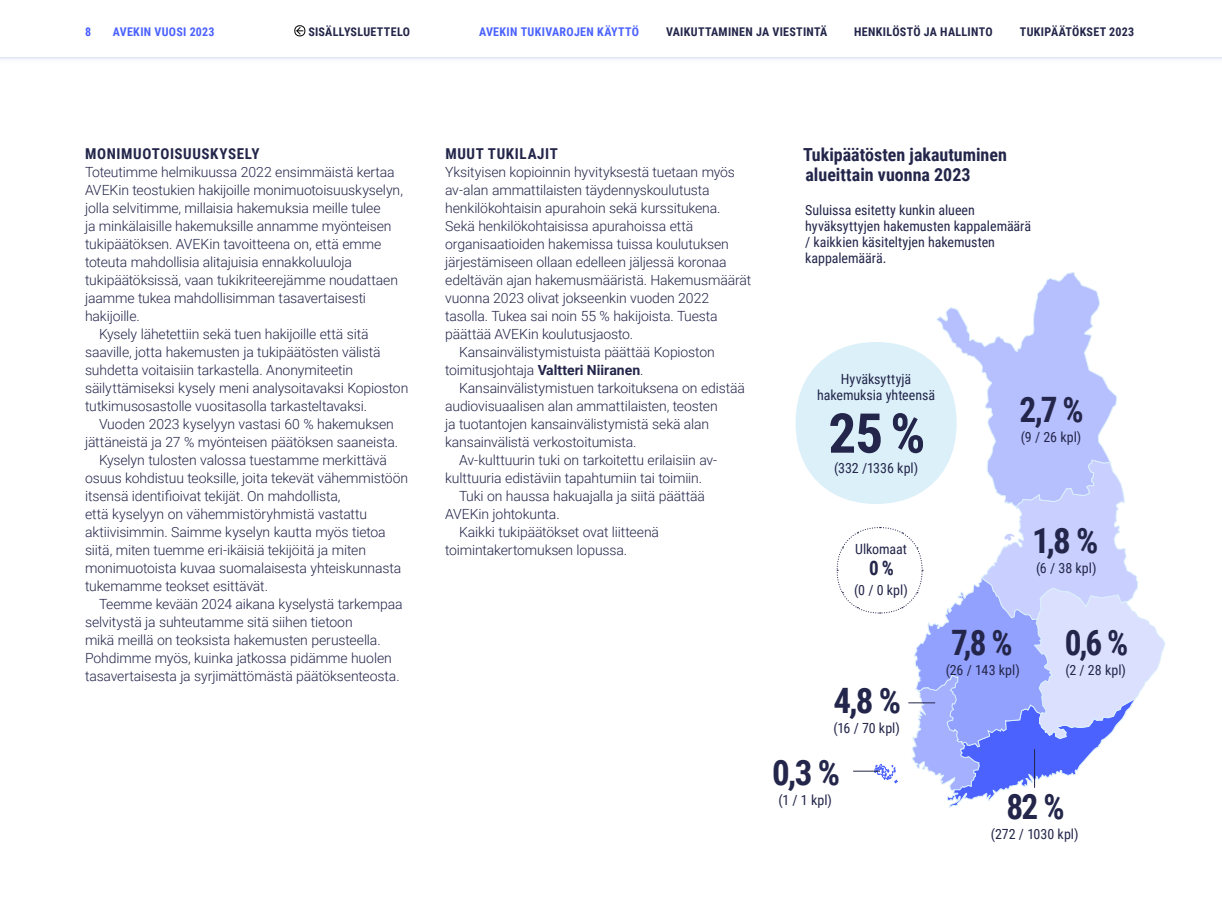
<style>
.page{position:relative;width:1222px;height:900px;background:#fff}
.page>*{position:absolute;margin:0;border:0;box-sizing:border-box;transform-origin:0 0}
.t1{font:700 55px "Roboto Condensed";color:#23264a}
.t2{font:700 35px "Roboto Condensed";color:#23264a;scale:.95 1}
.t3{font:700 35px "Roboto Condensed";color:#23264a}
.t4{font:700 20px "Roboto Condensed";color:#23264a;scale:.95 1}
.t5{font:700 18px/20px "Roboto Condensed";color:#23264a}
.väliotsikko{font:700 15px "Roboto Condensed";letter-spacing:.035em;color:#23264a}
.leipis{font:300 14px/18px "Roboto";letter-spacing:-.01em;color:#23264a}
.Leipis__ei_sisennystä{font:300 14px/18px "Roboto";letter-spacing:-.01em;color:#23264a}
.t6{font:14px/16px "Roboto Condensed";letter-spacing:-.005em;color:#23264a}
.t7{font:700 12px "Roboto Condensed";letter-spacing:.025em;color:#23264a}
.t8{font:700 12px "Roboto Condensed";letter-spacing:.025em;color:#4b62fe}
.s1{font-weight:700}
</style>
<div class="page">
<svg style="left:0;top:57px;width:1222px;height:3px"></svg>
<svg style="left:294px;top:25px;width:11px;height:11px"></svg>
<svg style="left:795px;top:272px;width:370px;height:536px"></svg>
<p class="t8" style="left:85px;top:23px;width:8px">8</p>
<p class="t8" style="left:113px;top:23px;width:103px">AVEKIN VUOSI 2023</p>
<p class="t7" style="left:308px;top:23px;width:103px">SISÄLLYSLUETTELO</p>
<p class="t8" style="left:479px;top:23px;width:162px">AVEKIN TUKIVAROJEN KÄYTTÖ</p>
<p class="t7" style="left:666px;top:23px;width:163px">VAIKUTTAMINEN JA VIESTINTÄ</p>
<p class="t7" style="left:854px;top:23px;width:140px">HENKILÖSTÖ JA HALLINTO</p>
<p class="t7" style="left:1020px;top:23px;width:116px">TUKIPÄÄTÖKSET 2023</p>
<p class="väliotsikko" style="left:85px;top:143px;width:176px">MONIMUOTOISUUSKYSELY</p>
<p class="Leipis__ei_sisennystä" style="left:85px;top:163px;width:319px">Toteutimme helmikuussa 2022 ensimmäistä kertaa AVEKin teostukien hakijoille monimuotoisuuskyselyn, jolla selvitimme, millaisia hakemuksia meille tulee<br>ja minkälaisille hakemuksille annamme myönteisen tukipäätöksen. AVEKin tavoitteena on, että emme toteuta mahdollisia alitajuisia ennakkoluuloja tukipäätöksissä, vaan tukikriteerejämme noudattaen jaamme tukea mahdollisimman tasavertaisesti hakijoille.</p>
<p class="leipis" style="left:85px;top:325px;width:325px;text-indent:14px">Kysely lähetettiin sekä tuen hakijoille että sitä saaville, jotta hakemusten ja tukipäätösten välistä suhdetta voitaisiin tarkastella. Anonymiteetin säilyttämiseksi kysely meni analysoitavaksi Kopioston tutkimusosastolle vuositasolla tarkasteltavaksi.</p>
<p class="leipis" style="left:85px;top:415px;width:315px;text-indent:14px">Vuoden 2023 kyselyyn vastasi 60 % hakemuksen jättäneistä ja 27 % myönteisen päätöksen saaneista.</p>
<p class="leipis" style="left:85px;top:451px;width:325px;text-indent:14px">Kyselyn tulosten valossa tuestamme merkittävä osuus kohdistuu teoksille, joita tekevät vähemmistöön itsensä identifioivat tekijät. On mahdollista,<br>että kyselyyn on vähemmistöryhmistä vastattu aktiivisimmin. Saimme kyselyn kautta myös tietoa siitä, miten tuemme eri-ikäisiä tekijöitä ja miten monimuotoista kuvaa suomalaisesta yhteiskunnasta tukemamme teokset esittävät.</p>
<p class="leipis" style="left:85px;top:595px;width:319px;text-indent:14px">Teemme kevään 2024 aikana kyselystä tarkempaa selvitystä ja suhteutamme sitä siihen tietoon<br>mikä meillä on teoksista hakemusten perusteella.<br>Pohdimme myös, kuinka jatkossa pidämme huolen tasavertaisesta ja syrjimättömästä päätöksenteosta.</p>
<p class="väliotsikko" style="left:445px;top:143px;width:114px">MUUT TUKILAJIT</p>
<p class="Leipis__ei_sisennystä" style="left:445px;top:163px;width:308px">Yksityisen kopioinnin hyvityksestä tuetaan myös av-alan ammattilaisten täydennyskoulutusta henkilökohtaisin apurahoin sekä kurssitukena.<br>Sekä henkilökohtaisissa apurahoissa että organisaatioiden hakemissa tuissa koulutuksen järjestämiseen ollaan edelleen jäljessä koronaa edeltävän ajan hakemusmääristä. Hakemusmäärät vuonna 2023 olivat jokseenkin vuoden 2022 tasolla. Tukea sai noin 55 % hakijoista. Tuesta päättää AVEKin koulutusjaosto.</p>
<p class="leipis" style="left:445px;top:343px;width:271px;text-indent:14px">Kansainvälistymistuista päättää Kopioston toimitusjohtaja <span class="s1">Valtteri Niiranen</span>.</p>
<p class="leipis" style="left:445px;top:379px;width:301px;text-indent:14px">Kansainvälistymistuen tarkoituksena on edistää audiovisuaalisen alan ammattilaisten, teosten<br>ja tuotantojen kansainvälistymistä sekä alan kansainvälistä verkostoitumista.</p>
<p class="leipis" style="left:445px;top:451px;width:274px;text-indent:14px">Av-kulttuurin tuki on tarkoitettu erilaisiin av&shy;kulttuuria edistäviin tapahtumiin tai toimiin.</p>
<p class="leipis" style="left:445px;top:487px;width:261px;text-indent:14px">Tuki on haussa hakuajalla ja siitä päättää<br>AVEKin johtokunta.</p>
<p class="leipis" style="left:445px;top:523px;width:215px;text-indent:14px">Kaikki tukipäätökset ovat liitteenä toimintakertomuksen lopussa.</p>
<p class="t5" style="left:803px;top:143px;width:205px">Tukipäätösten jakautuminen alueittain vuonna 2023</p>
<p class="t6" style="left:805px;top:201px;width:227px">Suluissa esitetty kunkin alueen hyväksyttyjen hakemusten kappalemäärä / kaikkien käsiteltyjen hakemusten kappalemäärä.</p>
<p class="t6" style="left:841px;top:370px;width:72px">Hyväksyttyjä</p>
<p class="t6" style="left:817px;top:386px;width:120px">hakemuksia yhteensä</p>
<p class="t1" style="left:828px;top:395px;width:99px">25%</p>
<p class="t6" style="left:834px;top:459px;width:86px">(332 /1336 kpl)</p>
<p class="t2" style="left:1019px;top:385px;width:69px">2,7 %</p>
<p class="t6" style="left:1021px;top:429px;width:62px">(9 / 26 kpl)</p>
<p class="t6" style="left:855px;top:541px;width:53px">Ulkomaat</p>
<p class="t4" style="left:869px;top:554px;width:27px">0 %</p>
<p class="t6" style="left:854px;top:582px;width:55px">(0 / 0 kpl)</p>
<p class="t3" style="left:833px;top:676px;width:69px">4,8 %</p>
<p class="t6" style="left:833px;top:720px;width:68px">(16 / 70 kpl)</p>
<p class="t3" style="left:772px;top:749px;width:69px">0,3 %</p>
<p class="t6" style="left:778px;top:792px;width:55px">(1 / 1 kpl)</p>
<p class="t3" style="left:1032px;top:516px;width:68px">1,8 %</p>
<p class="t6" style="left:1036px;top:560px;width:62px">(6 / 38 kpl)</p>
<p class="t2" style="left:951px;top:618px;width:67px">7,8 %</p>
<p class="t6" style="left:946px;top:661px;width:75px">(26 / 143 kpl)</p>
<p class="t2" style="left:1064px;top:618px;width:69px">0,6 %</p>
<p class="t6" style="left:1065px;top:661px;width:62px">(2 / 28 kpl)</p>
<p class="t2" style="left:1006px;top:782px;width:63px">82 %</p>
<p class="t6" style="left:991px;top:825px;width:89px">(272 / 1030 kpl)</p>
</div>
